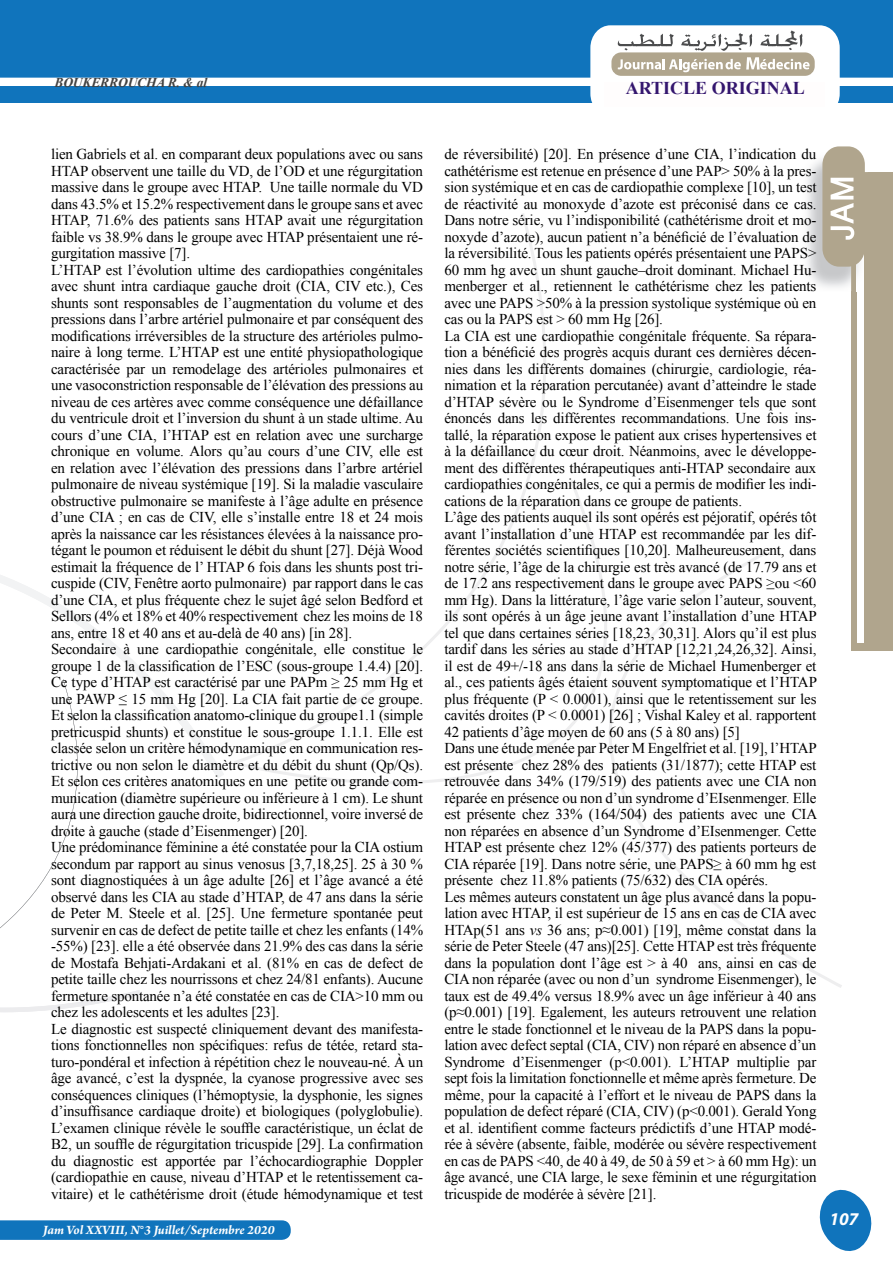
<style>
.page{position:relative;width:893px;height:1263px;background:#fff}
.page>*{position:absolute;margin:0;border:0;box-sizing:border-box;transform-origin:0 0}
.t1{font:700 18px "Times New Roman";color:#34166e}
.t2{font:italic 700 18px "Myriad Pro";color:#fff}
.t3{font:15px/16.5px "Times New Roman";letter-spacing:-.01em;color:#000}
.t4{font:italic 700 13.5px "Arno Pro";color:#fff}
.t5{font:italic 700 13.5px "Times New Roman";color:#424242}
.s1{font-style:italic}
</style>
<div class="page">
<svg style="left:0;top:1220px;width:291px;height:20px;background:#1778be"></svg>
<svg style="left:0;top:778px;width:140px;height:234px"></svg>
<svg style="left:0;top:575px;width:224px;height:203px"></svg>
<svg style="left:609px;top:551px;width:233px;height:437px"></svg>
<svg style="left:237px;top:480px;width:370px;height:304px"></svg>
<svg style="left:234px;top:213px;width:312px;height:551px"></svg>
<svg style="left:819px;top:1189px;width:53px;height:62px"></svg>
<div style="left:851px;top:172px;width:41px;height:478px;background:#b0a58d"></div>
<div style="left:857px;top:177px;width:6px;height:466px;background:#fff"></div>
<img style="left:807px;top:160px;width:57px;height:131px">
<img style="left:857px;top:259px;width:6px;height:32px">
<div style="left:822px;top:146px;width:43px;height:121px;background:#b0a58d;border-radius:17px"></div>
<svg style="left:831px;top:178px;width:23px;height:62px"></svg>
<div style="left:0;top:0;width:893px;height:77px;background:#1074bc"></div>
<div style="left:0;top:87px;width:605px;height:16px;background:#1074bc"></div>
<div style="left:832px;top:86px;width:60px;height:17px;background:#1074bc"></div>
<svg style="left:590px;top:25px;width:250px;height:78px;background:#dcdcd7"></svg>
<div style="left:604px;top:82px;width:221px;height:25px;background:#fffdfd"></div>
<p class="t5" style="left:54px;top:73px;width:20px">BOUKERROUCHA</p>
<p class="t5" style="left:168px;top:73px;width:41px">R. &amp; al</p>
<p class="t1" style="left:626px;top:76px;width:180px">ARTICLE ORIGINAL</p>
<p class="t3" style="left:51px;top:146px;width:374px">lien Gabriels et al. en comparant deux populations avec ou sans HTAP observent une taille du VD, de l’OD et une régurgitation massive dans le groupe avec HTAP. Une taille normale du VD dans 43.5% et 15.2% respectivement dans le groupe sans et avec HTAP, 71.6% des patients sans HTAP avait une régurgitation faible vs 38.9% dans le groupe avec HTAP présentaient une ré&shy;gurgitation massive [7].<br>L’HTAP est l’évolution ultime des cardiopathies congénitales avec shunt intra cardiaque gauche droit (CIA, CIV etc.), Ces shunts sont responsables de l’augmentation du volume et des pressions dans l’arbre artériel pulmonaire et par conséquent des modifications irréversibles de la structure des artérioles pulmo&shy;naire à long terme. L’HTAP est une entité physiopathologique caractérisée par un remodelage des artérioles pulmonaires et une vasoconstriction responsable de l’élévation des pressions au niveau de ces artères avec comme conséquence une défaillance du ventricule droit et l’inversion du shunt à un stade ultime. Au cours d’une CIA, l’HTAP est en relation avec une surcharge chronique en volume. Alors qu’au cours d’une CIV, elle est en relation avec l’élévation des pressions dans l’arbre artériel pulmonaire de niveau systémique [19]. Si la maladie vasculaire obstructive pulmonaire se manifeste à l’âge adulte en présence d’une CIA ; en cas de CIV, elle s’installe entre 18 et 24 mois après la naissance car les résistances élevées à la naissance pro&shy;tégant le poumon et réduisent le débit du shunt [27]. Déjà Wood estimait la fréquence de l’ HTAP 6 fois dans les shunts post tri&shy;cuspide (CIV, Fenêtre aorto pulmonaire) par rapport dans le cas d’une CIA, et plus fréquente chez le sujet âgé selon Bedford et Sellors (4% et 18% et 40% respectivement chez les moins de 18 ans, entre 18 et 40 ans et au-delà de 40 ans) [in 28].<br>Secondaire à une cardiopathie congénitale, elle constitue le groupe 1 de la classification de l’ESC (sous-groupe 1.4.4) [20].<br>Ce type d’HTAP est caractérisé par une PAPm ≥ 25 mm Hg et une PAWP ≤ 15 mm Hg [20]. La CIA fait partie de ce groupe.<br>Et selon la classification anatomo-clinique du groupe1.1 (simple pretricuspid shunts) et constitue le sous-groupe 1.1.1. Elle est classée selon un critère hémodynamique en communication res&shy;trictive ou non selon le diamètre et du débit du shunt (Qp/Qs).<br>Et selon ces critères anatomiques en une petite ou grande com&shy;munication (diamètre supérieure ou inférieure à 1 cm). Le shunt aura une direction gauche droite, bidirectionnel, voire inversé de droite à gauche (stade d’Eisenmenger) [20].<br>Une prédominance féminine a été constatée pour la CIA ostium secondum par rapport au sinus venosus [3,7,18,25]. 25 à 30 % sont diagnostiquées à un âge adulte [26] et l’âge avancé a été observé dans les CIA au stade d’htap</p>
<p class="t3" style="left:51px;top:888px;width:374px;text-indent:230px">, de 47 ans dans la série de Peter M. Steele et al. [25]. Une fermeture spontanée peut survenir en cas de defect de petite taille et chez les enfants (14% -55%) [23]. elle a été observée dans 21.9% des cas dans la série de Mostafa Behjati-Ardakani et al. (81% en cas de defect de petite taille chez les nourrissons et chez 24/81 enfants). Aucune fermeture spontanée n’a été constatée en cas de CIA&gt;10 mm ou chez les adolescents et les adultes [23].<br>Le diagnostic est suspecté cliniquement devant des manifesta&shy;tions fonctionnelles non spécifiques: refus de tétée, retard sta&shy;turo-pondéral et infection à répétition chez le nouveau-né. À un âge avancé, c’est la dyspnée, la cyanose progressive avec ses conséquences cliniques (l’hémoptysie, la dysphonie, les signes d’insuffisance cardiaque droite) et biologiques (polyglobulie).<br>L’examen clinique révèle le souffle caractéristique, un éclat de B2, un souffle de régurgitation tricuspide [29]. La confirmation du diagnostic est apportée par l’échocardiographie Doppler (cardiopathie en cause, niveau d’HTAP et le retentissement ca&shy;vitaire) et le cathétérisme droit (étude hémodynamique et test</p>
<p class="t4" style="left:43px;top:1222px;width:233px">Jam Vol XXVIII, N°3 Juillet/Septembre 2020</p>
<p class="t3" style="left:444px;top:146px;width:374px">de réversibilité) [20]. En présence d’une CIA, l’indication du cathétérisme est retenue en présence d’une PAP&gt; 50% à la pres&shy;sion systémique et en cas de cardiopathie complexe [10], un test de réactivité au monoxyde d’azote est préconisé dans ce cas.<br>Dans notre série, vu l’indisponibilité (cathétérisme droit et mo&shy;noxyde d’azote), aucun patient n’a bénéficié de l’évaluation de la réversibilité. Tous les patients opérés présentaient une PAPS&gt; 60 mm hg avec un shunt gauche–droit dominant. Michael Hu&shy;menberger et al., retiennent le cathétérisme chez les patients avec une PAPS &gt;50% à la pression systolique systémique où en cas ou la PAPS est &gt; 60 mm Hg [26].<br>La CIA est une cardiopathie congénitale fréquente. Sa répara&shy;tion a bénéficié des progrès acquis durant ces dernières décen&shy;nies dans les différents domaines (chirurgie, cardiologie, réa&shy;nimation et la réparation percutanée) avant d’atteindre le stade d’HTAP sévère ou le Syndrome d’Eisenmenger tels que sont énoncés dans les différentes recommandations. Une fois ins&shy;tallé, la réparation expose le patient aux crises hypertensives et à la défaillance du cœur droit. Néanmoins, avec le développe&shy;ment des différentes thérapeutiques anti-HTAP secondaire aux cardiopathies congénitales, ce qui a permis de modifier les indi&shy;cations de la réparation dans ce groupe de patients.<br>L’âge des patients auquel ils sont opérés est péjoratif, opérés tôt avant l’installation d’une HTAP est recommandée par les dif&shy;férentes sociétés scientifiques [10,20]. Malheureusement, dans notre série, l’âge de la chirurgie est très avancé (de 17.79 ans et de 17.2 ans respectivement dans le groupe avec PAPS ≥ou &lt;60 mm Hg). Dans la littérature, l’âge varie selon l’auteur, souvent, ils sont opérés à un âge jeune avant l’installation d’une HTAP tel que dans certaines séries [18,23, 30,31]. Alors qu’il est plus tardif dans les séries au stade d’HTAP [12,21,24,26,32]. Ainsi, il est de 49+/-18 ans dans la série de Michael Humenberger et al., ces patients âgés étaient souvent symptomatique et l’HTAP plus fréquente (P &lt; 0.0001), ainsi que le retentissement sur les cavités droites (P &lt; 0.0001) [26] ; Vishal Kaley et al. rapportent 42 patients d’âge moyen de 60 ans (5 à 80 ans) [5]<br>Dans une étude menée par Peter M Engelfriet et al. [19], l’HTAP est présente chez 28% des patients (31/1877); cette HTAP est retrouvée dans 34% (179/519) des patients avec une CIA non réparée en présence ou non d’un syndrome d’EIsenmenger. Elle est présente chez 33% (164/504) des patients avec une CIA non réparées en absence d’un Syndrome d’EIsenmenger. Cette HTAP est présente chez 12% (45/377) des patients porteurs de CIA réparée [19]. Dans notre série, une PAPS≥ à 60 mm hg est présente chez 11.8% patients (75/632) des CIA opérés.<br>Les mêmes auteurs constatent un âge plus avancé dans la popu&shy;lation avec HTAP, il est supérieur de 15 ans en cas de CIA avec HTAp(51 ans <span class="s1">vs</span> 36 ans; p≈0.001) [19], même constat dans la série de Peter Steele (47 ans)[25]. Cette HTAP est très fréquente dans la population dont l’âge est &gt; à 40 ans, ainsi en cas de CIA non réparée (avec ou non d’un syndrome Eisenmenger), le taux est de 49.4% versus 18.9% avec un âge inférieur à 40 ans (p≈0.001) [19]. Egalement, les auteurs retrouvent une relation entre le stade fonctionnel et le niveau de la PAPS dans la popu&shy;lation avec defect septal (CIA, CIV) non réparé en absence d’un Syndrome d’Eisenmenger (p&lt;0.001). L’HTAP multiplie par sept fois la limitation fonctionnelle et même après fermeture. De même, pour la capacité à l’effort et le niveau de PAPS dans la population de defect réparé (CIA, CIV) (p&lt;0.001). Gerald Yong et al. identifient comme facteurs prédictifs d’une HTAP modé&shy;rée à sévère (absente, faible, modérée ou sévère respectivement en cas de PAPS &lt;40, de 40 à 49, de 50 à 59 et &gt; à 60 mm Hg): un âge avancé, une CIA large, le sexe féminin et une régurgitation tricuspide de modérée à sévère [21].</p>
<p class="t2" style="left:829px;top:1207px;width:31px">107</p>
</div>
